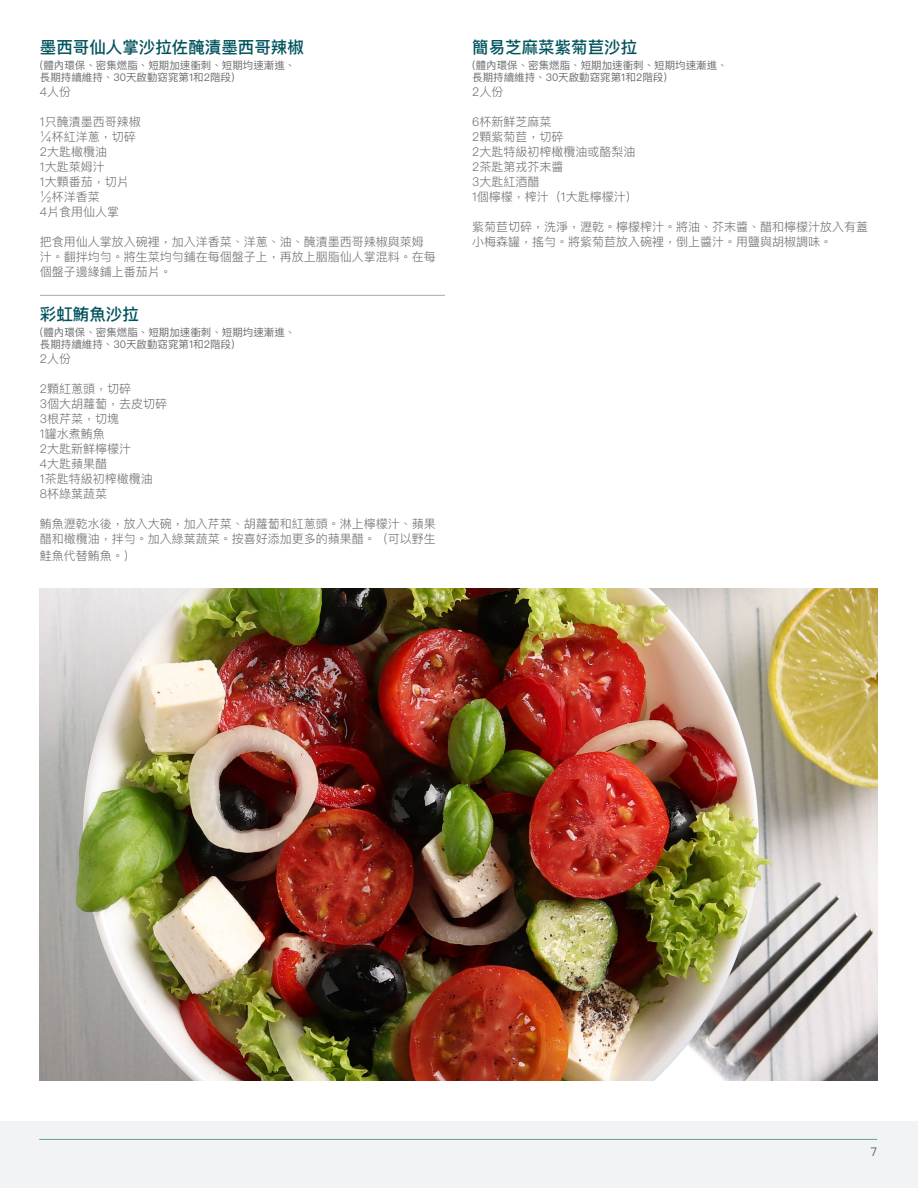
<style>
.page{position:relative;width:918px;height:1188px;background:#fff}
.page>*{position:absolute;margin:0;border:0;box-sizing:border-box;transform-origin:0 0}
.t1{font:500 16.5px "Ping Fang TC";color:#00535d}
.t2{font:300 12px/15px "Ping Fang TC";color:#6c6d70}
.t3{font:12px "Ping Fang TC";color:#040503}
.t4{font:10.5px "Ping Fang TC";color:#6c6d70}
</style>
<div class="page">
<div style="left:0;top:1121px;width:918px;height:67px;background:#f2f3f4"></div>
<hr style="left:39px;top:1139px;width:838px;height:1px;background:#62a386">
<hr style="left:40px;top:295px;width:405px;height:1px;background:#a8a9ad">
<img style="left:39px;top:589px;width:838px;height:491px">
<p class="t1" style="left:40px;top:36px;width:265px">墨西哥仙人掌沙拉佐醃漬墨西哥辣椒</p>
<p class="t4" style="left:40px;top:59px;width:257px">(體內環保、密集燃脂、短期加速衝刺、短期均速漸進、</p>
<p class="t4" style="left:40px;top:71px;width:196px">長期持續維持、30天啟動窈窕第1和2階段)</p>
<p class="t2" style="left:40px;top:84px;width:33px">4人份</p>
<p class="t2" style="left:40px;top:114px;width:102px">1只醃漬墨西哥辣椒</p>
<p class="t2" style="left:40px;top:129px;width:97px">¼杯紅洋蔥，切碎</p>
<p class="t2" style="left:40px;top:144px;width:69px">2大匙橄欖油</p>
<p class="t2" style="left:40px;top:159px;width:66px">1大匙萊姆汁</p>
<p class="t2" style="left:40px;top:174px;width:90px">1大顆番茄，切片</p>
<p class="t2" style="left:40px;top:189px;width:61px">½杯洋香菜</p>
<p class="t2" style="left:40px;top:204px;width:81px">4片食用仙人掌</p>
<p class="t2" style="left:40px;top:234px;width:398px">把食用仙人掌放入碗裡，加入洋香菜、洋蔥、油、醃漬墨西哥辣椒與萊姆汁。翻拌均勻。將生菜均勻鋪在每個盤子上，再放上胭脂仙人掌混料。在每個盤子邊緣鋪上番茄片。</p>
<p class="t1" style="left:40px;top:303px;width:100px">彩虹鮪魚沙拉</p>
<p class="t4" style="left:40px;top:326px;width:257px">(體內環保、密集燃脂、短期加速衝刺、短期均速漸進、</p>
<p class="t4" style="left:40px;top:338px;width:196px">長期持續維持、30天啟動窈窕第1和2階段)</p>
<p class="t2" style="left:40px;top:351px;width:33px">2人份</p>
<p class="t2" style="left:40px;top:381px;width:93px">2顆紅蔥頭，切碎</p>
<p class="t2" style="left:40px;top:396px;width:129px">3個大胡蘿蔔，去皮切碎</p>
<p class="t2" style="left:40px;top:411px;width:81px">3根芹菜，切塊</p>
<p class="t2" style="left:40px;top:426px;width:66px">1罐水煮鮪魚</p>
<p class="t2" style="left:40px;top:441px;width:93px">2大匙新鮮檸檬汁</p>
<p class="t2" style="left:40px;top:456px;width:69px">4大匙蘋果醋</p>
<p class="t2" style="left:40px;top:471px;width:114px">1茶匙特級初榨橄欖油</p>
<p class="t2" style="left:40px;top:486px;width:69px">8杯綠葉蔬菜</p>
<p class="t2" style="left:40px;top:516px;width:398px">鮪魚瀝乾水後，放入大碗，加入芹菜、胡蘿蔔和紅蔥頭。淋上檸檬汁、蘋果醋和橄欖油，拌勻。加入綠葉蔬菜。按喜好添加更多的蘋果醋。（可以野生</p>
<p class="t2" style="left:40px;top:548px;width:97px">鮭魚代替鮪魚。）</p>
<p class="t1" style="left:472px;top:36px;width:166px">簡易芝麻菜紫菊苣沙拉</p>
<p class="t4" style="left:472px;top:59px;width:257px">(體內環保、密集燃脂、短期加速衝刺、短期均速漸進、</p>
<p class="t4" style="left:472px;top:71px;width:196px">長期持續維持、30天啟動窈窕第1和2階段)</p>
<p class="t2" style="left:472px;top:84px;width:33px">2人份</p>
<p class="t2" style="left:472px;top:114px;width:81px">6杯新鮮芝麻菜</p>
<p class="t2" style="left:472px;top:129px;width:93px">2顆紫菊苣，切碎</p>
<p class="t2" style="left:472px;top:144px;width:165px">2大匙特級初榨橄欖油或酪梨油</p>
<p class="t2" style="left:472px;top:159px;width:93px">2茶匙第戎芥末醬</p>
<p class="t2" style="left:472px;top:174px;width:69px">3大匙紅酒醋</p>
<p class="t2" style="left:472px;top:189px;width:167px">1個檸檬，榨汁（1大匙檸檬汁）</p>
<p class="t2" style="left:472px;top:219px;width:397px">紫菊苣切碎，洗淨，瀝乾。檸檬榨汁。將油、芥末醬、醋和檸檬汁放入有蓋小梅森罐，搖勻。將紫菊苣放入碗裡，倒上醬汁。用鹽與胡椒調味。</p>
<p class="t3" style="left:871px;top:1145px;width:8px">7</p>
</div>
